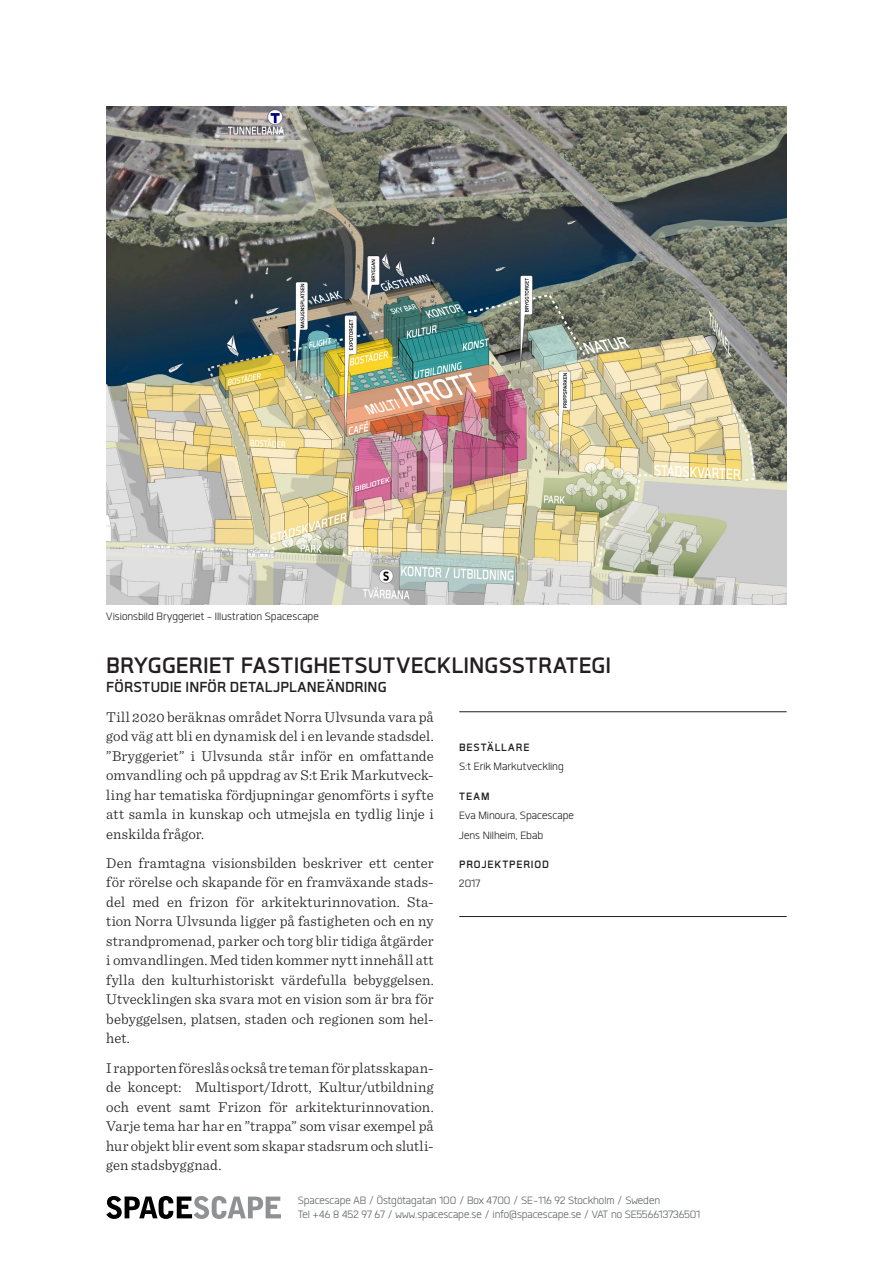
<style>
.page{position:relative;width:893px;height:1263px;background:#fff}
.page>*{position:absolute;margin:0;border:0;box-sizing:border-box;transform-origin:0 0}
.t1{font:30px "Gram.bold";letter-spacing:.01em;color:#231f20}
.t2{font:19.5px "Gram.bold";letter-spacing:.005em;color:#231f20}
.Brödtext{font:300 15px/19.5px "Sentinel";letter-spacing:.01em;color:#231f20;text-align:justify}
.kontaktinfo{font:14.25px/14.2px "Gram.light";color:#616365}
.Fakta_brödtext{font:14.25px "Gram.light";letter-spacing:.005em;color:#231f20}
.Bildtext_brödtext{font:14.25px "Gram.light";letter-spacing:.005em;color:#231f20}
.Fakta_rubrik{font:14.25px "Gram.bold";letter-spacing:.065em;color:#231f20}
</style>
<div class="page">
<img style="left:106px;top:106px;width:681px;height:499px">
<svg style="left:106px;top:1196px;width:175px;height:23px"></svg>
<hr style="left:459px;top:711px;width:328px;height:1px;background:#231f20">
<hr style="left:459px;top:916px;width:328px;height:1px;background:#231f20">
<p class="Bildtext_brödtext" style="left:106px;top:609px;width:214px">Visionsbild Bryggeriet - Illustration Spacescape</p>
<p class="t1" style="left:106px;top:650px;width:506px">BRYGGERIET FASTIGHETSUTVECKLINGSSTRATEGI</p>
<p class="t2" style="left:106px;top:678px;width:282px">FÖRSTUDIE INFÖR DETALJPLANEÄNDRING</p>
<p class="Brödtext" style="left:106px;top:706px;width:329px">Till 2020 beräknas området Norra Ulvsunda vara på god väg att bli en dynamisk del i en levande stadsdel. ”Bryggeriet” i Ulvsunda står inför en omfattande omvandling och på uppdrag av S:t Erik Markutveck&shy;ling har tematiska fördjupningar genomförts i syfte att samla in kunskap och utmejsla en tydlig linje i enskilda frågor.</p>
<p class="Brödtext" style="left:106px;top:852px;width:329px">Den framtagna visionsbilden beskriver ett center för rörelse och skapande för en framväxande stads&shy;del med en frizon för arkitekturinnovation. Sta&shy;tion Norra Ulvsunda ligger på fastigheten och en ny strandpromenad, parker och torg blir tidiga åtgärder i omvandlingen. Med tiden kommer nytt innehåll att fylla den kulturhistoriskt värdefulla bebyggelsen.<br>Utvecklingen ska svara mot en vision som är bra för bebyggelsen, platsen, staden och regionen som hel&shy;het.</p>
<p class="Brödtext" style="left:106px;top:1057px;width:329px">I rapporten föreslås också tre teman för platsskapan&shy;de koncept: Multisport/Idrott, Kultur/utbildning och event samt Frizon för arkitekturinnovation.<br>Varje tema har har en ”trappa” som visar exempel på hur objekt blir event som skapar stadsrum och slutli&shy;gen stadsbyggnad.</p>
<p class="Fakta_rubrik" style="left:459px;top:740px;width:72px">BESTÄLLARE</p>
<p class="Fakta_brödtext" style="left:459px;top:760px;width:106px">S:t Erik Markutveckling</p>
<p class="Fakta_rubrik" style="left:459px;top:789px;width:32px">TEAM</p>
<p class="Fakta_brödtext" style="left:459px;top:809px;width:116px">Eva Minoura, Spacescape</p>
<p class="Fakta_brödtext" style="left:459px;top:828px;width:85px">Jens Nilheim, Ebab</p>
<p class="Fakta_rubrik" style="left:459px;top:857px;width:91px">PROJEKTPERIOD</p>
<p class="Fakta_brödtext" style="left:459px;top:877px;width:23px">2017</p>
<p class="kontaktinfo" style="left:298px;top:1193px;width:404px">Spacescape AB / Östgötagatan 100 / Box 4700 / SE-116 92 Stockholm / Sweden<br>Tel +46 8 452 97 67 / www.spacescape.se / info@spacescape.se / VAT no SE556613736501</p>
</div>
